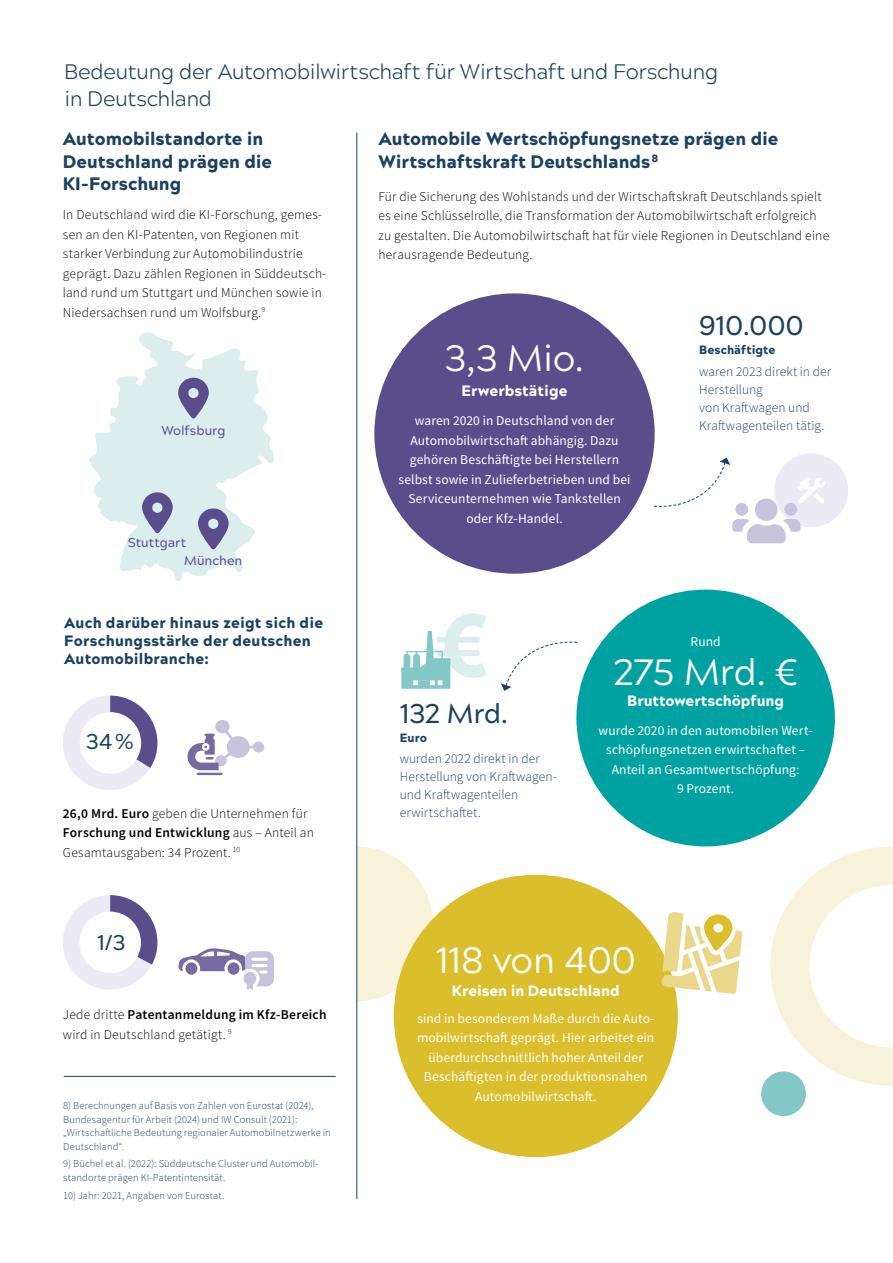
<style>
.page{position:relative;width:893px;height:1263px;background:#fff}
.page>*{position:absolute;margin:0;border:0;box-sizing:border-box;transform-origin:0 0}
.t1{font:36.6px "Acherus Grotesque";letter-spacing:-.02em;color:#fff}
.t2{font:500 27px "Acherus Grotesque";letter-spacing:-.005em;color:#1b4160}
.t3{font:500 21.45px "Acherus Grotesque";color:#1b4160}
.t4{font:300 21px/27px "Acherus Grotesque";letter-spacing:-.02em;color:#1b4160}
.t5{font:900 18px/22.5px "Acherus Grotesque";color:#1b4160}
.t6{font:900 15px/18px "Acherus Grotesque";letter-spacing:.015em;color:#1b4160}
.t7{font:900 15px "Acherus Grotesque";letter-spacing:-.005em;color:#fff}
.t8{font:300 13.5px/19.5px "Source Sans Pro";letter-spacing:.015em;color:#000}
.t9{font:13.5px/19.5px "Source Sans Pro";letter-spacing:.01em;color:#fff;text-align:center}
.t10{font:300 13.5px/18px "Source Sans Pro";letter-spacing:.005em;color:#1b4160}
.t11{font:500 12.75px "Acherus Grotesque";letter-spacing:-.005em;color:#5a4d8c}
.t12{font:900 12px "Acherus Grotesque";letter-spacing:.005em;color:#1b4160}
.t13{font:300 10.5px/13.5px "Source Sans Pro";letter-spacing:.01em;color:#1b4160}
.s1{font-weight:600}
</style>
<div class="page">
<svg style="left:357px;top:846px;width:76px;height:155px"></svg>
<hr style="left:356px;top:133px;width:1px;height:1066px;background:#1b4160">
<svg style="left:89px;top:332px;width:185px;height:249px;fill:#dbeded"></svg>
<svg style="left:198px;top:508px;width:31px;height:42px"></svg>
<svg style="left:142px;top:492px;width:31px;height:41px"></svg>
<svg style="left:178px;top:378px;width:31px;height:41px"></svg>
<svg style="left:63px;top:696px;width:94px;height:94px"></svg>
<svg style="left:63px;top:895px;width:94px;height:95px"></svg>
<div style="left:374px;top:293px;width:281px;height:281px;background:#5a4d8c;border-radius:50%"></div>
<div style="left:576px;top:590px;width:259px;height:256px;background:#00a2a1;border-radius:50%"></div>
<div style="left:394px;top:875px;width:284px;height:282px;background:#dbbe2b;border-radius:50%"></div>
<div style="left:774px;top:453px;width:74px;height:74px;background:#eceaf4;border-radius:50%"></div>
<svg style="left:653px;top:458px;width:77px;height:49px"></svg>
<svg style="left:501px;top:641px;width:77px;height:50px"></svg>
<svg style="left:770px;top:846px;width:123px;height:240px"></svg>
<div style="left:761px;top:1071px;width:45px;height:45px;background:#83c7c7;border-radius:50%"></div>
<svg style="left:188px;top:720px;width:76px;height:55px"></svg>
<svg style="left:178px;top:948px;width:96px;height:42px"></svg>
<svg style="left:401px;top:613px;width:85px;height:76px"></svg>
<div style="left:755px;top:498px;width:23px;height:23px;background:#c7c3dd;border-radius:50%"></div>
<svg style="left:732px;top:519px;width:68px;height:24px"></svg>
<div style="left:784px;top:503px;width:13px;height:13px;background:#c7c3dd;border-radius:50%"></div>
<div style="left:735px;top:503px;width:13px;height:13px;background:#c7c3dd;border-radius:50%"></div>
<svg style="left:797px;top:477px;width:28px;height:26px"></svg>
<svg style="left:661px;top:912px;width:81px;height:82px"></svg>
<hr style="left:64px;top:1076px;width:271px;height:1px;background:#1b4160">
<h3 class="t4" style="left:64px;top:57px;width:656px">Bedeutung der Automobilwirtschaft für Wirtschaft und Forschung in Deutschland</h3>
<h3 class="t5" style="left:63px;top:127px;width:211px">Automobilstandorte in<br>Deutschland prägen die<br>KI-Forschung</h3>
<p class="t8" style="left:63px;top:205px;width:265px">In Deutschland wird die KI-Forschung, gemes&shy;sen an den KI-Patenten, von Regionen mit starker Verbindung zur Automobilindustrie geprägt. Dazu zählen Regionen in Süddeutsch&shy;land rund um Stuttgart und München sowie in Niedersachsen rund um Wolfsburg.<sup>9</sup></p>
<h3 class="t5" style="left:378px;top:127px;width:401px">Automobile Wertschöpfungsnetze prägen die<br>Wirtschaftskraft Deutschlands<sup>8</sup></h3>
<p class="t8" style="left:378px;top:186px;width:452px">Für die Sicherung des Wohlstands und der Wirtschaftskraft Deutschlands spielt es eine Schlüsselrolle, die Transformation der Automobilwirtschaft erfolgreich zu gestalten. Die Automobilwirtschaft hat für viele Regionen in Deutschland eine herausragende Bedeutung.</p>
<h2 class="t2" style="left:699px;top:303px;width:106px">910.000</h2>
<p class="t11" style="left:161px;top:420px;width:66px">Wolfsburg</p>
<p class="t11" style="left:128px;top:532px;width:60px">Stuttgart</p>
<p class="t11" style="left:184px;top:550px;width:60px">München</p>
<p class="t6" style="left:64px;top:613px;width:260px">Auch darüber hinaus zeigt sich die<br>Forschungsstärke der deutschen<br>Automobilbranche:</p>
<h3 class="t3" style="left:86px;top:723px;width:49px">34%</h3>
<p class="t8" style="left:63px;top:803px;width:253px"><span class="s1">26,0 Mrd. Euro</span> geben die Unternehmen für<br><span class="s1">Forschung und Entwicklung</span> aus – Anteil an<br>Gesamtausgaben: 34 Prozent. <sup>10</sup></p>
<h3 class="t3" style="left:97px;top:924px;width:30px">1/3</h3>
<p class="t8" style="left:63px;top:1005px;width:265px">Jede dritte <span class="s1">Patentanmeldung im Kfz-Bereich </span>wird in Deutschland getätigt. <sup>9</sup></p>
<p class="t13" style="left:63px;top:1099px;width:269px">8) Berechnungen auf Basis von Zahlen von Eurostat (2024), Bundesagentur für Arbeit (2024) und IW Consult (2021): „Wirtschaftliche Bedeutung regionaler Automobilnetzwerke in Deutschland“.</p>
<p class="t13" style="left:63px;top:1157px;width:257px">9) Büchel et al. (2022): Süddeutsche Cluster und Automobil&shy;standorte prägen KI-Patentintensität.</p>
<p class="t13" style="left:63px;top:1188px;width:163px">10) Jahr: 2021, Angaben von Eurostat.</p>
<h1 class="t1" style="left:445px;top:328px;width:141px">3,3 Mio.</h1>
<p class="t7" style="left:461px;top:378px;width:107px">Erwerbstätige</p>
<p class="t9" style="left:398px;top:411px;width:233px">waren 2020 in Deutschland von der Automobilwirtschaft abhängig. Dazu gehören Beschäftigte bei Herstellern selbst sowie in Zulieferbetrieben und bei Serviceunternehmen wie Tankstellen oder Kfz-Handel.</p>
<p class="t12" style="left:699px;top:340px;width:78px">Beschäftigte</p>
<p class="t10" style="left:699px;top:362px;width:134px">waren 2023 direkt in der<br>Herstellung<br>von Kraftwagen und<br>Kraftwagenteilen tätig.</p>
<p class="t9" style="left:691px;top:631px;width:32px">Rund</p>
<h2 class="t2" style="left:400px;top:691px;width:110px">132 Mrd.</h2>
<p class="t12" style="left:400px;top:727px;width:29px">Euro</p>
<p class="t10" style="left:400px;top:749px;width:159px">wurden 2022 direkt in der<br>Herstellung von Kraftwagen&shy;und Kraftwagenteilen erwirtschaftet.</p>
<h1 class="t1" style="left:613px;top:641px;width:186px">275 Mrd. €</h1>
<p class="t7" style="left:627px;top:688px;width:159px">Bruttowertschöpfung</p>
<p class="t9" style="left:598px;top:720px;width:216px">wurde 2020 in den automobilen Wert&shy;schöpfungsnetzen erwirtschaftet –<br>Anteil an Gesamtwertschöpfung:<br>9 Prozent.</p>
<h1 class="t1" style="left:436px;top:929px;width:202px">118 von 400</h1>
<p class="t7" style="left:452px;top:978px;width:169px">Kreisen in Deutschland</p>
<p class="t9" style="left:417px;top:1008px;width:239px">sind in besonderem Maße durch die Auto&shy;mobilwirtschaft geprägt. Hier arbeitet ein überdurchschnittlich hoher Anteil der Beschäftigten in der produktionsnahen Automobilwirtschaft.</p>
</div>
